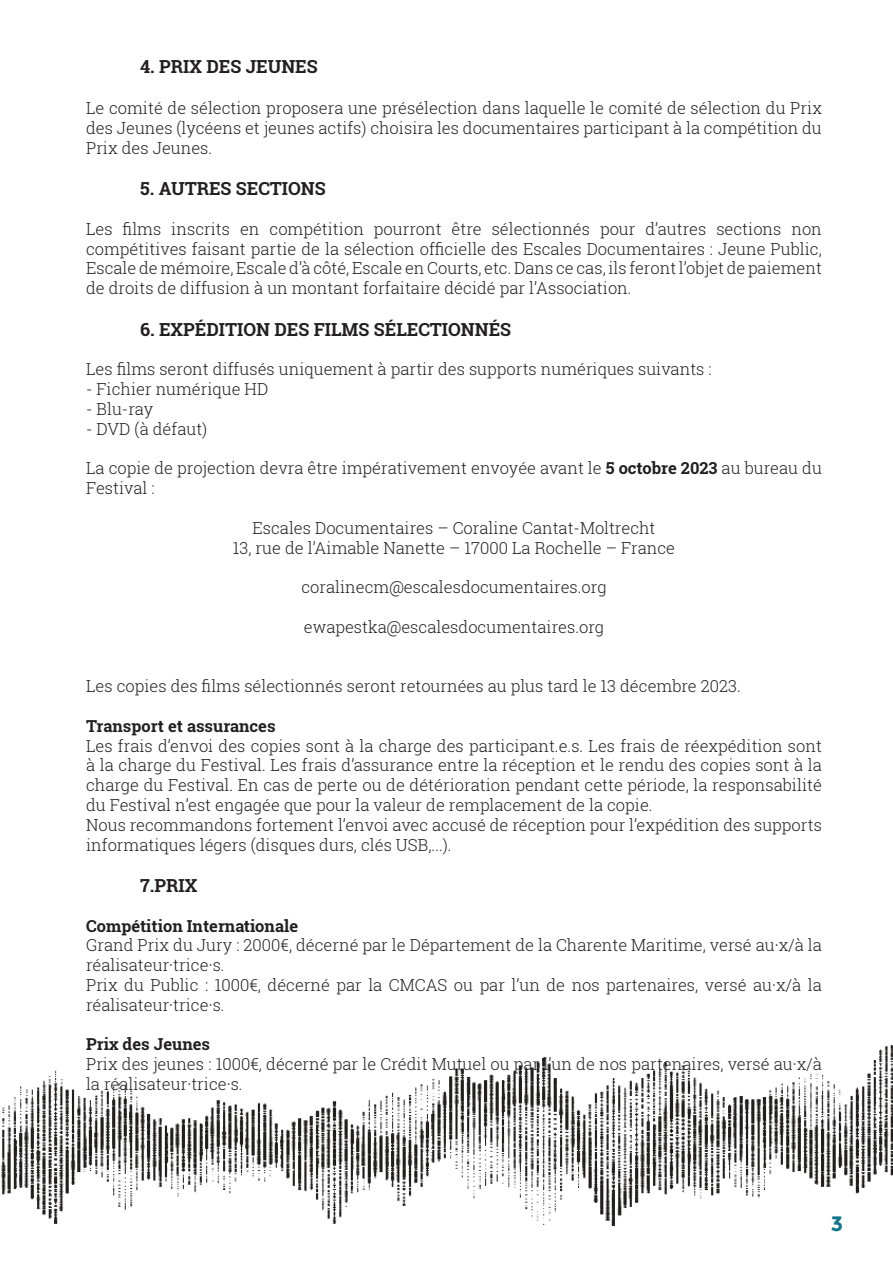
<style>
.page{position:relative;width:893px;height:1263px;background:#fff}
.page>*{position:absolute;margin:0;border:0;box-sizing:border-box;transform-origin:0 0}
.t1{font:700 21px "Montserrat Alternates";color:#11748d}
.t2{font:700 18px "Roboto Slab";color:#231f20}
.t3{font:300 16.5px/19.8px "Roboto Slab";color:#231f20}
.t4{font:700 16.5px "Roboto Slab";color:#231f20}
.s1{font-weight:700}
</style>
<div class="page">
<img style="left:1px;top:1045px;width:892px;height:181px">
<p class="t2" style="left:140px;top:54px;width:179px">4. PRIX DES JEUNES</p>
<p class="t3" style="left:86px;top:98px;width:737px;text-align:justify">Le comité de sélection proposera une présélection dans laquelle le comité de sélection du Prix des Jeunes (lycéens et jeunes actifs) choisira les documentaires participant à la compétition du Prix des Jeunes.</p>
<p class="t2" style="left:140px;top:176px;width:187px">5. AUTRES SECTIONS</p>
<p class="t3" style="left:86px;top:219px;width:737px;text-align:justify">Les films inscrits en compétition pourront être sélectionnés pour d’autres sections non compétitives faisant partie de la sélection officielle des Escales Documentaires : Jeune Public, Escale de mémoire, Escale d’à côté, Escale en Courts, etc. Dans ce cas, ils feront l’objet de paiement de droits de diffusion à un montant forfaitaire décidé par l’Association.</p>
<p class="t2" style="left:140px;top:317px;width:373px">6. EXPÉDITION DES FILMS SÉLECTIONNÉS</p>
<p class="t3" style="left:86px;top:359px;width:627px">Les films seront diffusés uniquement à partir des supports numériques suivants :</p>
<p class="t3" style="left:86px;top:379px;width:184px">- Fichier numérique HD</p>
<p class="t3" style="left:86px;top:399px;width:69px">- Blu-ray</p>
<p class="t3" style="left:86px;top:418px;width:123px">- DVD (à défaut)</p>
<p class="t3" style="left:86px;top:458px;width:737px">La copie de projection devra être impérativement envoyée avant le <span class="s1">5 octobre 2023</span> au bureau du<br>Festival :</p>
<p class="t3" style="left:252px;top:517px;width:404px">Escales Documentaires – Coraline Cantat-Moltrecht</p>
<p class="t3" style="left:233px;top:537px;width:444px">13, rue de l’Aimable Nanette – 17000 La Rochelle – France</p>
<p class="t3" style="left:301px;top:577px;width:307px">coralinecm@escalesdocumentaires.org</p>
<p class="t3" style="left:304px;top:616px;width:302px">ewapestka@escalesdocumentaires.org</p>
<p class="t3" style="left:86px;top:676px;width:656px">Les copies des films sélectionnés seront retournées au plus tard le 13 décembre 2023.</p>
<p class="t4" style="left:86px;top:714px;width:191px">Transport et assurances</p>
<p class="t3" style="left:86px;top:735px;width:737px;text-align:justify">Les frais d’envoi des copies sont à la charge des participant.e.s. Les frais de réexpédition sont à la charge du Festival. Les frais d’assurance entre la réception et le rendu des copies sont à la charge du Festival. En cas de perte ou de détérioration pendant cette période, la responsabilité du Festival n’est engagée que pour la valeur de remplacement de la copie.</p>
<p class="t3" style="left:86px;top:814px;width:737px">Nous recommandons fortement l’envoi avec accusé de réception pour l’expédition des supports informatiques légers (disques durs, clés USB,...).</p>
<p class="t2" style="left:140px;top:873px;width:59px">7.PRIX</p>
<p class="t4" style="left:86px;top:914px;width:214px">Compétition Internationale</p>
<p class="t3" style="left:86px;top:935px;width:737px">Grand Prix du Jury : 2000€, décerné par le Département de la Charente Maritime, versé au·x/à la réalisateur·trice·s.</p>
<p class="t3" style="left:86px;top:975px;width:737px">Prix du Public : 1000€, décerné par la CMCAS ou par l’un de nos partenaires, versé au·x/à la réalisateur·trice·s.</p>
<p class="t4" style="left:86px;top:1033px;width:126px">Prix des Jeunes</p>
<p class="t3" style="left:86px;top:1054px;width:737px">Prix des jeunes : 1000€, décerné par le Crédit Mutuel ou par l’un de nos partenaires, versé au·x/à la réalisateur·trice·s.</p>
<p class="t1" style="left:831px;top:1209px;width:14px">3</p>
</div>
